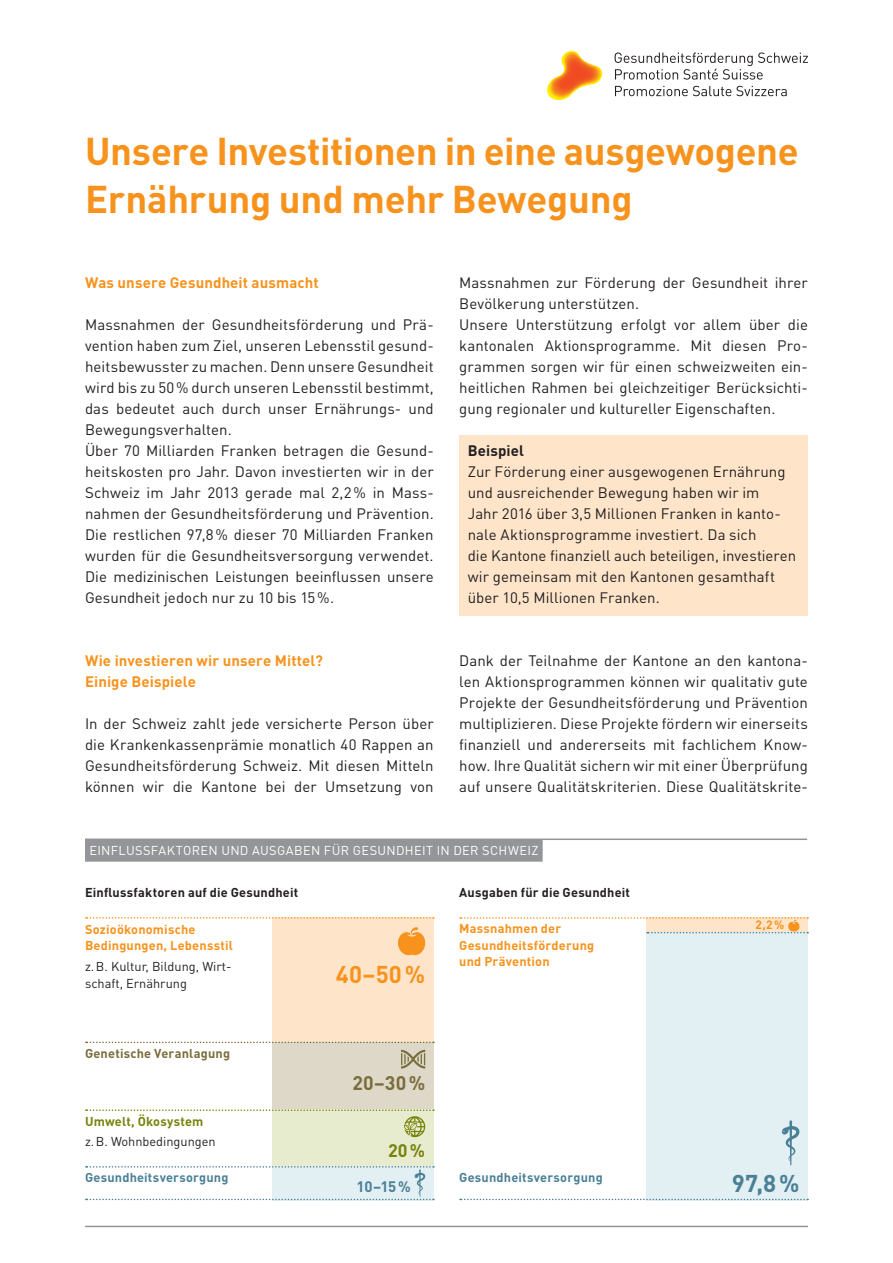
<style>
.page{position:relative;width:893px;height:1263px;background:#fff}
.page>*{position:absolute;margin:0;border:0;box-sizing:border-box;transform-origin:0 0}
.t1{font:700 38.25px/48px "DINOT";letter-spacing:-.01em;color:#f7931d}
.t2{font:700 24px "DINOT";color:#f7931d}
.t3{font:700 24px "DINOT";color:#4a8096}
.t4{font:700 19.5px "DINOT";color:#7a6d3d}
.t5{font:700 18px "DINOT";color:#78820b}
.t6{font:15px/21px "DINOT";letter-spacing:.005em;color:#231f20}
.t7{font:700 15px/21px "DINOT";letter-spacing:.005em;color:#f7931d}
.t8{font:700 15px "DINOT";letter-spacing:.01em;color:#231f20}
.t9{font:700 15px "DINOT";color:#4a8096}
.t10{font:700 12.75px/16.5px "DINOT";letter-spacing:.015em;color:#f7931d}
.t11{font:12.75px/16.5px "DINOT";color:#231f20}
.t12{font:700 12.75px "DINOT";letter-spacing:.015em;color:#231f20}
.t13{font:12.75px "DINOT";letter-spacing:.025em;color:#fff}
.t14{font:700 12.75px "DINOT";letter-spacing:.015em;color:#4a8096}
.t15{font:700 12.75px "DINOT";letter-spacing:.015em;color:#7a6d3d}
.t16{font:700 12.75px "DINOT";letter-spacing:.015em;color:#78820b}
.t17{font:700 12px "DINOT";color:#f7931d}
</style>
<div class="page">
<img style="left:547px;top:51px;width:56px;height:50px">
<svg style="left:615px;top:52px;width:193px;height:28px"></svg>
<svg style="left:615px;top:86px;width:172px;height:10px"></svg>
<hr style="left:85px;top:838px;width:722px;height:2px;background:#939598">
<div style="left:85px;top:839px;width:458px;height:23px;background:#939598"></div>
<div style="left:646px;top:925px;width:162px;height:275px;background:#e2eff3"></div>
<div style="left:272px;top:917px;width:162px;height:125px;background:#fee5ca"></div>
<div style="left:272px;top:1041px;width:162px;height:68px;background:#ded8c9"></div>
<div style="left:272px;top:1109px;width:162px;height:57px;background:#e7ecce"></div>
<hr style="left:85px;top:1226px;width:723px;height:1px;background:#939598">
<svg style="left:86px;top:917px;width:348px;height:2px"></svg>
<svg style="left:86px;top:1041px;width:348px;height:2px"></svg>
<svg style="left:460px;top:1199px;width:348px;height:1px"></svg>
<div style="left:459px;top:435px;width:349px;height:181px;background:#fee5ca"></div>
<svg style="left:460px;top:917px;width:348px;height:16px"></svg>
<svg style="left:782px;top:1120px;width:17px;height:45px"></svg>
<svg style="left:86px;top:1166px;width:348px;height:34px"></svg>
<svg style="left:86px;top:1109px;width:348px;height:28px"></svg>
<svg style="left:401px;top:1050px;width:24px;height:18px"></svg>
<svg style="left:398px;top:927px;width:28px;height:29px"></svg>
<h1 class="t1" style="left:85px;top:125px;width:715px">Unsere Investitionen in eine ausgewogene<br>Ernährung und mehr Bewegung</h1>
<p class="t7" style="left:85px;top:271px;width:235px">Was unsere Gesundheit ausmacht</p>
<p class="t6" style="left:85px;top:313px;width:350px">Massnahmen der Gesundheitsförderung und Prä&shy;vention haben zum Ziel, unseren Lebensstil gesund&shy;heitsbewusster zu machen. Denn unsere Gesundheit wird bis zu 50% durch unseren Lebensstil bestimmt, das bedeutet auch durch unser Ernährungs- und Bewegungsverhalten.<br>Über 70 Milliarden Franken betragen die Gesund&shy;heitskosten pro Jahr. Davon investierten wir in der Schweiz im Jahr 2013 gerade mal 2,2% in Mass&shy;nahmen der Gesundheitsförderung und Prävention.<br>Die restlichen 97,8% dieser 70 Milliarden Franken wurden für die Gesundheitsversorgung verwendet.<br>Die medizinischen Leistungen beeinflussen unsere Gesundheit jedoch nur zu 10 bis 15%.</p>
<p class="t7" style="left:85px;top:649px;width:239px">Wie investieren wir unsere Mittel?<br>Einige Beispiele</p>
<p class="t6" style="left:85px;top:712px;width:350px;text-align:justify">In der Schweiz zahlt jede versicherte Person über die Krankenkassenprämie monatlich 40 Rappen an Gesundheitsförderung Schweiz. Mit diesen Mitteln können wir die Kantone bei der Umsetzung von</p>
<p class="t6" style="left:459px;top:271px;width:350px">Massnahmen zur Förderung der Gesundheit ihrer Bevölkerung unterstützen.<br>Unsere Unterstützung erfolgt vor allem über die kantonalen Aktionsprogramme. Mit diesen Pro&shy;grammen sorgen wir für einen schweizweiten ein&shy;heitlichen Rahmen bei gleichzeitiger Berücksichti&shy;gung regionaler und kultureller Eigenschaften.</p>
<p class="t8" style="left:468px;top:440px;width:58px">Beispiel</p>
<p class="t6" style="left:468px;top:460px;width:330px">Zur Förderung einer ausgewogenen Ernährung und ausreichender Bewegung haben wir im<br>Jahr 2016 über 3,5 Millionen Franken in kanto&shy;nale Aktionsprogramme investiert. Da sich<br>die Kantone finanziell auch beteiligen, investieren wir gemeinsam mit den Kantonen gesamthaft über 10,5 Millionen Franken.</p>
<p class="t6" style="left:459px;top:649px;width:350px;text-align:justify">Dank der Teilnahme der Kantone an den kantona&shy;len Aktionsprogrammen können wir qualitativ gute Projekte der Gesundheitsförderung und Prävention multiplizieren. Diese Projekte fördern wir einerseits finanziell und andererseits mit fachlichem Know&shy;how. Ihre Qualität sichern wir mit einer Überprüfung auf unsere Qualitätskriterien. Diese Qualitätskrite-</p>
<p class="t13" style="left:89px;top:842px;width:451px">EINFLUSSFAKTOREN UND AUSGABEN FÜR GESUNDHEIT IN DER SCHWEIZ</p>
<p class="t12" style="left:85px;top:884px;width:215px">Einflussfaktoren auf die Gesundheit</p>
<p class="t12" style="left:459px;top:884px;width:172px">Ausgaben für die Gesundheit</p>
<p class="t10" style="left:85px;top:920px;width:149px">Sozioökonomische<br>Bedingungen, Lebensstil</p>
<p class="t11" style="left:85px;top:958px;width:148px">z.B. Kultur, Bildung, Wirt&shy;schaft, Ernährung</p>
<p class="t15" style="left:85px;top:1044px;width:147px">Genetische Veranlagung</p>
<p class="t16" style="left:85px;top:1112px;width:120px">Umwelt, Ökosystem</p>
<p class="t11" style="left:85px;top:1133px;width:132px">z.B. Wohnbedingungen</p>
<p class="t14" style="left:85px;top:1169px;width:145px">Gesundheitsversorgung</p>
<h2 class="t2" style="left:336px;top:958px;width:91px">40–50%</h2>
<p class="t10" style="left:459px;top:920px;width:137px">Massnahmen der<br>Gesundheitsförderung und Prävention</p>
<p class="t17" style="left:755px;top:917px;width:30px">2,2%</p>
<h3 class="t4" style="left:353px;top:1069px;width:74px">20–30%</h3>
<p class="t5" style="left:388px;top:1138px;width:39px">20%</p>
<p class="t9" style="left:357px;top:1176px;width:56px">10–15%</p>
<p class="t14" style="left:459px;top:1169px;width:145px">Gesundheitsversorgung</p>
<h2 class="t3" style="left:732px;top:1167px;width:69px">97,8%</h2>
</div>
